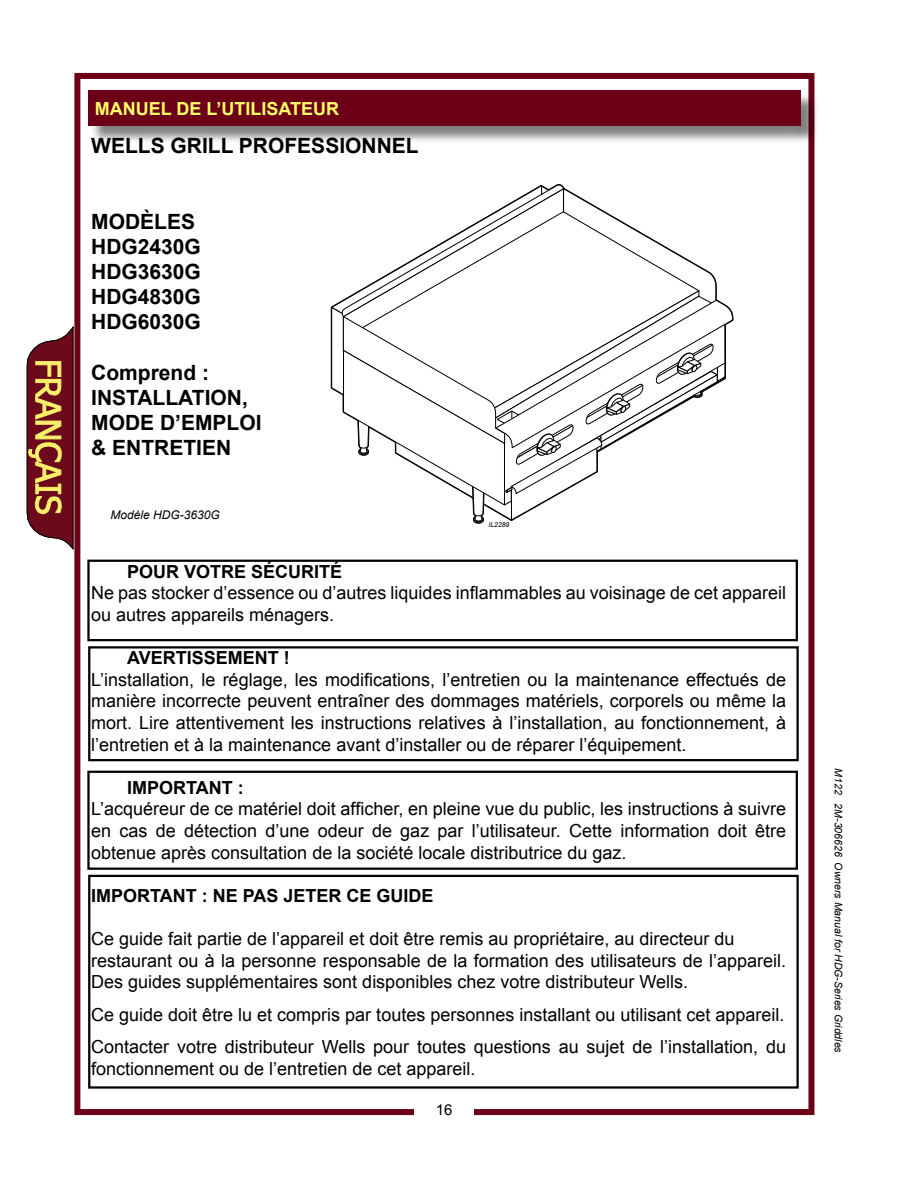
<style>
.page{position:relative;width:918px;height:1188px;background:#fff}
.page>*{position:absolute;margin:0;border:0;box-sizing:border-box;transform-origin:0 0}
.t1{font:700 21px/25.2px "Arial";color:#000}
.t2{font:18px/21.6px "Arial";color:#000}
.t3{font:700 18px "Arial";color:#000}
.t4{font:700 18px "Arial";color:#ff6}
.t5{font:15px "Arial";color:#000}
.t6{font:italic 12px "Arial";color:#000}
.t7{font:italic 10.5px "Arial";color:#000}
.t8{font:italic 6.75px "Arial";color:#000}
</style>
<div class="page">
<div style="left:74px;top:73px;width:740px;height:1042px;border:6px solid #6b0017"></div>
<div style="left:90px;top:92px;width:730px;height:52px;background:#000;opacity:.5"></div>
<div style="left:88px;top:90px;width:713px;height:36px;background:#6b0017"></div>
<div style="left:415px;top:1100px;width:59px;height:26px;background:#fff"></div>
<div style="left:87px;top:560px;width:711px;height:81px;border:2px solid #000"></div>
<div style="left:88px;top:646px;width:711px;height:115px;border:2px solid #000"></div>
<div style="left:87px;top:771px;width:711px;height:99px;border:2px solid #000"></div>
<div style="left:88px;top:875px;width:711px;height:214px;border:2px solid #000"></div>
<svg style="left:331px;top:184px;width:402px;height:340px"></svg>
<svg style="left:26px;top:326px;width:48px;height:224px;background:#945549"></svg>
<p class="t4" style="left:95px;top:96px;width:246px">MANUEL DE L’UTILISATEUR</p>
<p class="t1" style="left:91px;top:134px;width:329px">WELLS GRILL PROFESSIONNEL</p>
<p class="t1" style="left:91px;top:209px;width:111px">MODÈLES<br>HDG2430G<br>HDG3630G<br>HDG4830G<br>HDG6030G</p>
<p class="t1" style="left:91px;top:360px;width:172px">Comprend :<br>INSTALLATION,<br>MODE D’EMPLOI &amp; ENTRETIEN</p>
<p class="t6" style="left:110px;top:507px;width:111px">Modéle HDG-3630G</p>
<p class="t8" style="left:489px;top:520px;width:22px">IL2289</p>
<p class="t3" style="left:127px;top:559px;width:217px">POUR VOTRE SÉCURITÉ</p>
<p class="t2" style="left:91px;top:582px;width:696px">Ne pas stocker d’essence ou d’autres liquides inflammables au voisinage de cet appareil ou autres appareils ménagers.</p>
<p class="t3" style="left:127px;top:646px;width:164px">AVERTISSEMENT !</p>
<p class="t2" style="left:91px;top:669px;width:696px;text-align:justify">L’installation, le réglage, les modifications, l’entretien ou la maintenance effectués de manière incorrecte peuvent entraîner des dommages matériels, corporels ou même la mort. Lire attentivement les instructions relatives à l’installation, au fonctionnement, à l’entretien et à la maintenance avant d’installer ou de réparer l’équipement.</p>
<p class="t3" style="left:127px;top:775px;width:118px">IMPORTANT :</p>
<p class="t2" style="left:91px;top:798px;width:696px;text-align:justify">L’acquéreur de ce matériel doit afficher, en pleine vue du public, les instructions à suivre en cas de détection d’une odeur de gaz par l’utilisateur. Cette information doit être obtenue après consultation de la société locale distributrice du gaz.</p>
<p class="t3" style="left:91px;top:883px;width:344px">IMPORTANT : NE PAS JETER CE GUIDE</p>
<p class="t2" style="left:91px;top:928px;width:696px">Ce guide fait partie de l’appareil et doit être remis au propriétaire, au directeur du restaurant ou à la personne responsable de la formation des utilisateurs de l’appareil.<br>Des guides supplémentaires sont disponibles chez votre distributeur Wells.</p>
<p class="t2" style="left:91px;top:998px;width:696px;line-height:32.4px">Ce guide doit être lu et compris par toutes personnes installant ou utilisant cet appareil.<br>Contacter votre distributeur Wells pour toutes questions au sujet de l’installation, du</p>
<p class="t2" style="left:91px;top:1058px;width:386px">fonctionnement ou de l’entretien de cet appareil.</p>
<p class="t5" style="left:436px;top:1100px;width:18px">16</p>
<p class="t7" style="left:845px;top:768px;width:286px;rotate:90deg">M122 2M-306626 Owners Manual for HDG-Series Griddles</p>
</div>
